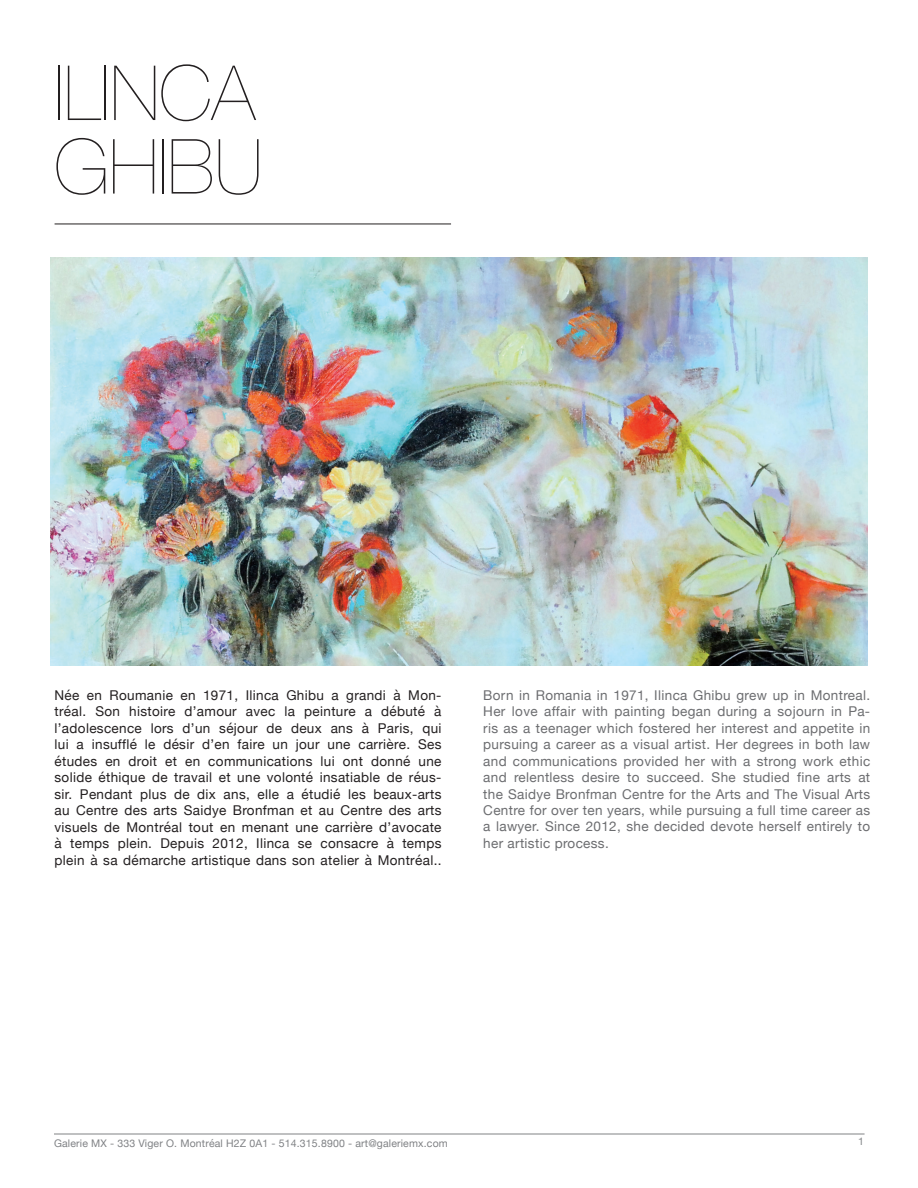
<style>
.page{position:relative;width:918px;height:1188px;background:#fff}
.page>*{position:absolute;margin:0;border:0;box-sizing:border-box;transform-origin:0 0}
.t1{font:200 76.2px/73.5px "Helvetica Neue";color:#231f20}
.t2{font:13.5px/16.5px "Helvetica Neue";letter-spacing:.025em;color:#231f20;text-align:justify}
.t3{font:13.5px/16.5px "Helvetica Neue";letter-spacing:.025em;color:#6c6d70;text-align:justify}
.t4{font:10.5px "Helvetica Neue";letter-spacing:.015em;color:#808285}
</style>
<div class="page">
<hr style="left:54px;top:1134px;width:811px;height:1px;background:#808285">
<hr style="left:55px;top:224px;width:396px;height:1px;background:#231f20">
<img style="left:51px;top:258px;width:817px;height:408px">
<h1 class="t1" style="left:54px;top:54px;width:210px">ILINCA<br>GHIBU</h1>
<p class="t2" style="left:55px;top:687px;width:389px">Née en Roumanie en 1971, Ilinca Ghibu a grandi à Mon&shy;tréal. Son histoire d’amour avec la peinture a débuté à l’adolescence lors d’un séjour de deux ans à Paris, qui lui a insufflé le désir d’en faire un jour une carrière. Ses études en droit et en communications lui ont donné une solide éthique de travail et une volonté insatiable de réus&shy;sir. Pendant plus de dix ans, elle a étudié les beaux-arts au Centre des arts Saidye Bronfman et au Centre des arts visuels de M ontréal tout en menant une carrière d’avocate à temps plein. Depuis 2012, Ilinca se consacre à temps plein à sa démarche artistique dans son atelier à Montréal..</p>
<p class="t3" style="left:483px;top:687px;width:389px">Born in Romania in 1971, Ilinca Ghibu grew up in Montreal.<br>Her love affair with painting began during a sojourn in Pa&shy;ris as a teenager which fostered her interest and appetite in pursuing a career as a visual artist. Her degrees in both law and communications provided her with a strong work ethic and relentless desire to succeed. She studied fine arts at the Saidye Bronfman Centre for the Arts and The Visual Arts Centre for over ten years, while pursuing a full time career as a lawyer. Since 2012, she decided devote herself entirely to her artistic process.</p>
<p class="t4" style="left:54px;top:1136px;width:395px">Galerie mx - 333 Viger O. M ontréal H2Z 0A1 - 514.315.8900 - art@galeriemx.com</p>
<p class="t4" style="left:858px;top:1134px;width:7px">1</p>
</div>
